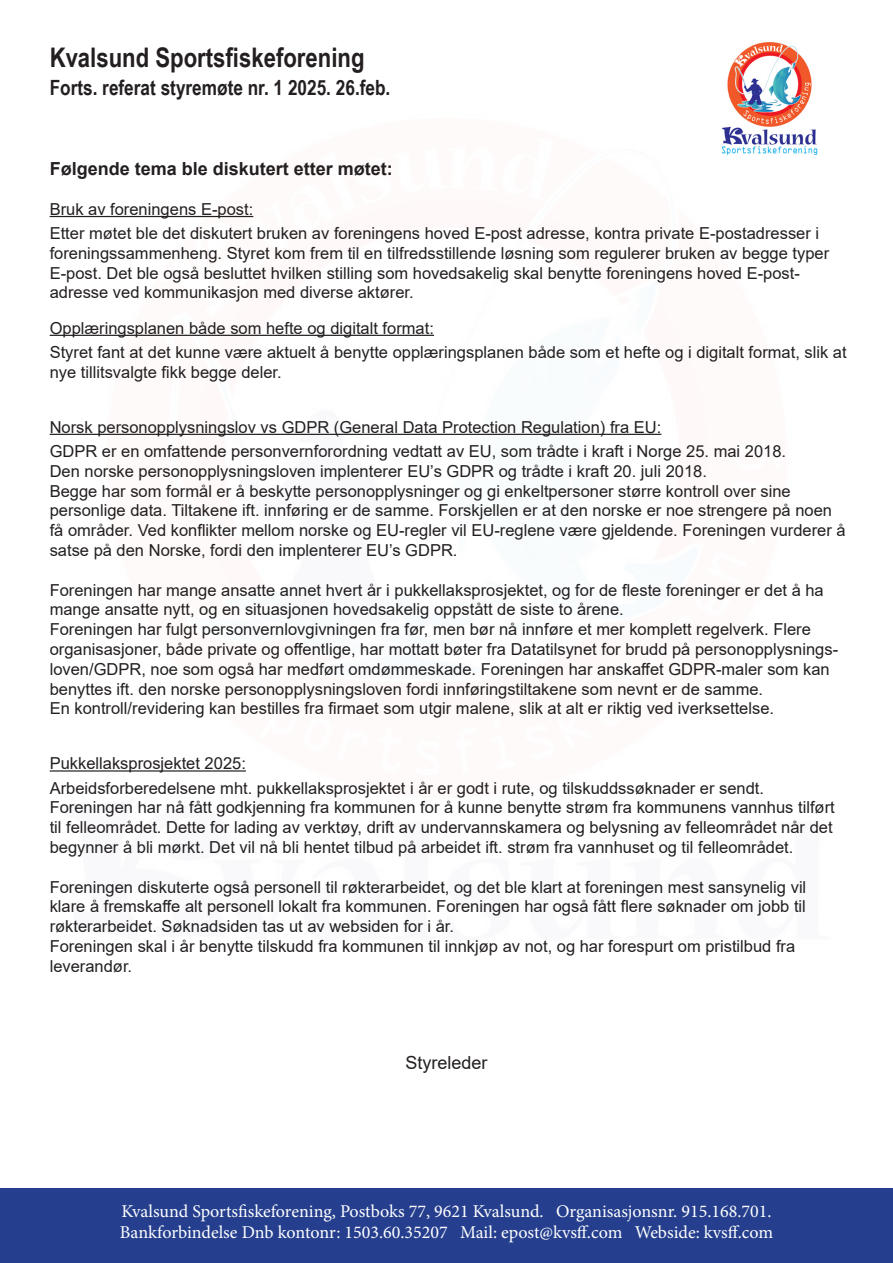
<style>
.page{position:relative;width:893px;height:1263px;background:#fff}
.page>*{position:absolute;margin:0;border:0;box-sizing:border-box;transform-origin:0 0}
.t1{font:700 27px "Arial Narrow";color:#231f20}
.t2{font:700 21px "Arial Narrow";color:#231f20}
.t3{font:18px/21.6px "Minion Pro";color:#fff}
.t4{font:700 18px "Arial";color:#231f20}
.t5{font:18px "Arial";color:#231f20}
.t6{font:16.5px/19.8px "Arial";color:#231f20}
</style>
<div class="page">
<div style="left:0;top:1188px;width:893px;height:75px;background:#253f8e"></div>
<img style="left:721px;top:42px;width:97px;height:112px">
<hr style="left:50px;top:216px;width:203px;height:1px;background:#231f20">
<hr style="left:50px;top:335px;width:384px;height:1px;background:#231f20">
<hr style="left:50px;top:434px;width:611px;height:1px;background:#231f20">
<hr style="left:50px;top:770px;width:196px;height:1px;background:#231f20">
<h1 class="t1" style="left:50px;top:37px;width:316px">Kvalsund Sportsfiskeforening</h1>
<p class="t2" style="left:50px;top:72px;width:342px">Forts. referat styremøte nr. 1 2025. 26.feb.</p>
<p class="t4" style="left:50px;top:156px;width:345px">Følgende tema ble diskutert etter møtet:</p>
<p class="t6" style="left:50px;top:197px;width:771px;line-height:24.3px">Bruk av foreningens E-post:<br>Etter møtet ble det diskutert bruken av foreningens hoved E-post adresse, kontra private E-postadresser i</p>
<p class="t6" style="left:50px;top:243px;width:781px">foreningssammenheng. Styret kom frem til en tilfredsstillende løsning som regulerer bruken av begge typer<br>E-post. Det ble også besluttet hvilken stilling som hovedsakelig skal benytte foreningens hoved E-post&shy;adresse ved kommunikasjon med diverse aktører.</p>
<p class="t6" style="left:50px;top:315px;width:798px;line-height:24.3px">Opplæringsplanen både som hefte og digitalt format:<br>Styret fant at det kunne være aktuelt å benytte opplæringsplanen både som et hefte og i digitalt format, slik at</p>
<p class="t6" style="left:50px;top:362px;width:234px">nye tillitsvalgte fikk begge deler.</p>
<p class="t6" style="left:50px;top:414px;width:738px;line-height:24.3px">Norsk personopplysningslov vs GDPR (General Data Protection Regulation) fra EU:<br>GDPR er en omfattende personvernforordning vedtatt av EU, som trådte i kraft i Norge 25. mai 2018.</p>
<p class="t6" style="left:50px;top:461px;width:797px">Den norske personopplysningsloven implenterer EU’s GDPR og trådte i kraft 20. juli 2018.<br>Begge har som formål er å beskytte personopplysninger og gi enkeltpersoner større kontroll over sine personlige data. Tiltakene ift. innføring er de samme. Forskjellen er at den norske er noe strengere på noen få områder. Ved konflikter mellom norske og EU-regler vil EU-reglene være gjeldende. Foreningen vurderer å satse på den Norske, fordi den implenterer EU’s GDPR.</p>
<p class="t6" style="left:50px;top:580px;width:790px">Foreningen har mange ansatte annet hvert år i pukkellaksprosjektet, og for de fleste foreninger er det å ha mange ansatte nytt, og en situasjonen hovedsakelig oppstått de siste to årene.<br>Foreningen har fulgt personvernlovgivningen fra før, men bør nå innføre et mer komplett regelverk. Flere organisasjoner, både private og offentlige, har mottatt bøter fra Datatilsynet for brudd på personopplysnings&shy;loven/GDPR, noe som også har medført omdømmeskade. Foreningen har anskaffet GDPR-maler som kan benyttes ift. den norske personopplysningsloven fordi innføringstiltakene som nevnt er de samme.<br>En kontroll/revidering kan bestilles fra firmaet som utgir malene, slik at alt er riktig ved iverksettelse.</p>
<p class="t6" style="left:50px;top:751px;width:716px;line-height:24.3px">Pukkellaksprosjektet 2025:<br>Arbeidsforberedelsene mht. pukkellaksprosjektet i år er godt i rute, og tilskuddssøknader er sendt.</p>
<p class="t6" style="left:50px;top:797px;width:787px">Foreningen har nå fått godkjenning fra kommunen for å kunne benytte strøm fra kommunens vannhus tilført til felleområdet. Dette for lading av verktøy, drift av undervannskamera og belysning av felleområdet når det begynner å bli mørkt. Det vil nå bli hentet tilbud på arbeidet ift. strøm fra vannhuset og til felleområdet.</p>
<p class="t6" style="left:50px;top:877px;width:758px">Foreningen diskuterte også personell til røkterarbeidet, og det ble klart at foreningen mest sansynelig vil klare å fremskaffe alt personell lokalt fra kommunen. Foreningen har også fått flere søknader om jobb til røkterarbeidet. Søknadsiden tas ut av websiden for i år.<br>Foreningen skal i år benytte tilskudd fra kommunen til innkjøp av not, og har forespurt om pristilbud fra leverandør.</p>
<p class="t5" style="left:405px;top:1050px;width:84px">Styreleder</p>
<p class="t3" style="left:120px;top:1200px;width:655px">Kvalsund Sportsfiskeforening, Postboks 77, 9621 Kvalsund. Organisasjonsnr. 915.168.701.<br>Bankforbindelse Dnb kontonr: 1503.60.35207 Mail: epost@kvsff.com Webside: kvsff.com</p>
</div>
